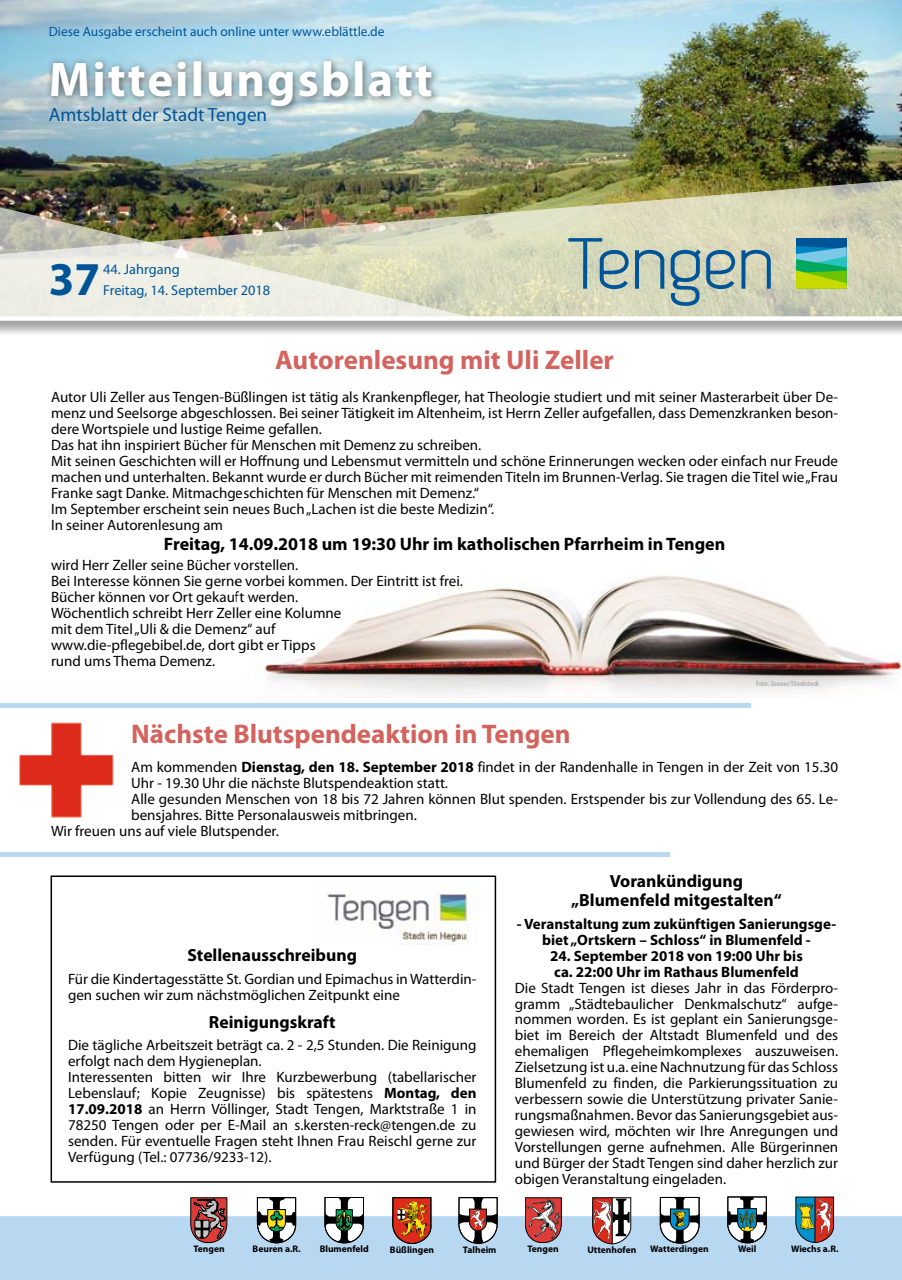
<style>
.page{position:relative;width:902px;height:1280px;background:#fff}
.page>*{position:absolute;margin:0;border:0;box-sizing:border-box;transform-origin:0 0}
.t1{font:700 48.9px "Myriad Pro";letter-spacing:.04em;color:#fff}
.t2{font:700 47.25px "Myriad Pro";color:#005598}
.t3{font:700 27px "Myriad Pro";color:#d4635e}
.t4{font:19.2px "Myriad Pro";color:#005598}
.t5{font:700 18px "Myriad Pro";color:#000}
.t6{font:700 17.55px/19.2px "Myriad Pro";color:#000;text-align:center}
.t7{font:15px/16px "Myriad Pro";color:#000}
.t8{font:700 15px/15.9px "Myriad Pro";color:#000;text-align:center}
.t9{font:14.4px/21px "Myriad Pro";color:#005598}
.t10{font:13.5px "Myriad Pro";color:#005598}
.t11{font:700 9.45px "Myriad Pro";color:#000}
.t12{font:700 condensed 7.5px "Myriad Pro";color:#b3b4b5}
.s1{font-weight:700}
</style>
<div class="page">
<div style="left:0;top:1213px;width:901px;height:67px;background:#b8d8f1"></div>
<div style="left:0;top:0;width:901px;height:337px;background:#000;opacity:.36"></div>
<img style="left:0;top:0;width:901px;height:321px">
<img style="left:0;top:180px;width:901px;height:137px">
<img style="left:0;top:207px;width:471px;height:110px">
<div style="left:796px;top:238px;width:50px;height:51px;background:#005598"></div>
<svg style="left:796px;top:246px;width:50px;height:43px;background:#63bc66"></svg>
<svg style="left:568px;top:238px;width:96px;height:51px;background:#a4bab2"></svg>
<svg style="left:670px;top:250px;width:30px;height:56px;background:#82a4ac"></svg>
<svg style="left:706px;top:250px;width:64px;height:39px;background:#93adae"></svg>
<div style="left:45px;top:55px;width:396px;height:61px;background:#000;opacity:.56"></div>
<svg style="left:257px;top:1197px;width:39px;height:46px"></svg>
<svg style="left:324px;top:1197px;width:40px;height:46px"></svg>
<svg style="left:392px;top:1197px;width:39px;height:47px;background:#af532b"></svg>
<svg style="left:458px;top:1197px;width:39px;height:47px"></svg>
<svg style="left:592px;top:1197px;width:39px;height:47px"></svg>
<hr style="left:612px;top:1198px;width:1px;height:46px;background:#000">
<svg style="left:659px;top:1197px;width:40px;height:46px"></svg>
<svg style="left:727px;top:1196px;width:39px;height:47px"></svg>
<svg style="left:795px;top:1196px;width:39px;height:47px;background:#84796f"></svg>
<hr style="left:814px;top:1197px;width:1px;height:45px;background:#000">
<svg style="left:190px;top:1197px;width:37px;height:46px;background:#885051"></svg>
<svg style="left:525px;top:1197px;width:36px;height:46px;background:#af5757"></svg>
<img style="left:263px;top:575px;width:638px;height:120px">
<img style="left:19px;top:722px;width:95px;height:96px">
<img style="left:327px;top:893px;width:150px;height:51px">
<div style="left:51px;top:875px;width:445px;height:308px;border:2px solid #000"></div>
<hr style="left:0;top:704px;width:750px;height:4px;background:#b8d8f1">
<hr style="left:0;top:853px;width:669px;height:4px;background:#b8d8f1">
<p class="t10" style="left:49px;top:24px;width:337px">Diese Ausgabe erscheint auch online unter www.eblättle.de</p>
<h1 class="t1" style="left:49px;top:48px;width:385px">Mitteilungsblatt</h1>
<p class="t4" style="left:49px;top:103px;width:220px">Amtsblatt der Stadt Tengen</p>
<h2 class="t2" style="left:49px;top:248px;width:53px">37</h2>
<p class="t9" style="left:103px;top:258px;width:169px">44. Jahrgang<br>Freitag, 14. September 2018</p>
<h3 class="t3" style="left:275px;top:342px;width:340px">Autorenlesung mit Uli Zeller</h3>
<p class="t7" style="left:51px;top:389px;width:788px">Autor Uli Zeller aus Tengen-Büßlingen ist tätig als Krankenpfleger, hat Theologie studiert und mit seiner Masterarbeit über De&shy;menz und Seelsorge abgeschlossen. Bei seiner Tätigkeit im Altenheim, ist Herrn Zeller aufgefallen, dass Demenzkranken beson&shy;dere Wortspiele und lustige Reime gefallen.<br>Das hat ihn inspiriert Bücher für Menschen mit Demenz zu schreiben.<br>Mit seinen Geschichten will er Hoffnung und Lebensmut vermitteln und schöne Erinnerungen wecken oder einfach nur Freude machen und unterhalten. Bekannt wurde er durch Bücher mit reimenden Titeln im Brunnen-Verlag. Sie tragen die Titel wie „Frau Franke sagt Danke. Mitmachgeschichten für Menschen mit Demenz.“<br>Im September erscheint sein neues Buch „Lachen ist die beste Medizin“.<br>In seiner Autorenlesung am</p>
<p class="t5" style="left:164px;top:532px;width:563px">Freitag, 14.09.2018 um 19:30 Uhr im katholischen Pfarrheim in Tengen</p>
<p class="t7" style="left:51px;top:557px;width:413px">wird Herr Zeller seine Bücher vorstellen.<br>Bei Interesse können Sie gerne vorbei kommen. Der Eintritt ist frei.<br>Bücher können vor Ort gekauft werden.<br>Wöchentlich schreibt Herr Zeller eine Kolumne<br>mit dem Titel „Uli &amp; die Demenz“ auf<br>www.die-pflegebibel.de, dort gibt er Tipps<br>rund ums Thema Demenz.</p>
<p class="t12" style="left:756px;top:679px;width:64px">Foto: Zoonar/Thinkstock</p>
<h3 class="t3" style="left:131px;top:716px;width:441px">Nächste Blutspendeaktion in Tengen</h3>
<p class="t7" style="left:131px;top:759px;width:708px">Am kommenden <span class="s1">Dienstag, den 18. September 2018</span> findet in der Randenhalle in Tengen in der Zeit von 15.30</p>
<p class="t7" style="left:131px;top:775px;width:318px">Uhr - 19.30 Uhr die nächste Blutspendeaktion statt.</p>
<p class="t7" style="left:131px;top:790px;width:708px">Alle gesunden Menschen von 18 bis 72 Jahren können Blut spenden. Erstspender bis zur Vollendung des 65. Le-</p>
<p class="t7" style="left:131px;top:806px;width:287px">bensjahres. Bitte Personalausweis mitbringen.</p>
<p class="t7" style="left:51px;top:822px;width:229px">Wir freuen uns auf viele Blutspender.</p>
<p class="t6" style="left:187px;top:945px;width:171px">Stellenausschreibung</p>
<p class="t7" style="left:68px;top:971px;width:410px">Für die Kindertagesstätte St. Gordian und Epimachus in Watterdin&shy;gen suchen wir zum nächstmöglichen Zeitpunkt eine</p>
<p class="t6" style="left:209px;top:1011px;width:128px">Reinigungskraft</p>
<p class="t7" style="left:68px;top:1036px;width:410px">Die tägliche Arbeitszeit beträgt ca. 2 - 2,5 Stunden. Die Reinigung erfolgt nach dem Hygieneplan.<br>Interessenten bitten wir Ihre Kurzbewerbung (tabellarischer Lebenslauf; Kopie Zeugnisse) bis spätestens <span class="s1">Montag, den 17.09.2018</span> an Herrn Völlinger, Stadt Tengen, Marktstraße 1 in 78250 Tengen oder per E-Mail an s.kersten-reck@tengen.de zu senden. Für eventuelle Fragen steht Ihnen Frau Reischl gerne zur Verfügung (Tel.: 07736/9233-12).</p>
<p class="t6" style="left:571px;top:871px;width:212px">Vorankündigung „Blumenfeld mitgestalten“</p>
<p class="t8" style="left:516px;top:915px;width:321px">- Veranstaltung zum zukünftigen Sanierungsge&shy;biet „Ortskern – Schloss“ in Blumenfeld -</p>
<p class="t8" style="left:550px;top:947px;width:254px;text-align:left">24. September 2018 von 19:00 Uhr bis ca. 22:00 Uhr im Rathaus Blumenfeld</p>
<p class="t7" style="left:514px;top:979px;width:325px;text-align:justify">Die Stadt Tengen ist dieses Jahr in das Förderpro&shy;gramm „Städtebaulicher Denkmalschutz“ aufge&shy;nommen worden. Es ist geplant ein Sanierungsge&shy;biet im Bereich der Altstadt Blumenfeld und des ehemaligen Pflegeheimkomplexes auszuweisen.<br>Zielsetzung ist u.a. eine Nachnutzung für das Schloss Blumenfeld zu finden, die Parkierungssituation zu verbessern sowie die Unterstützung privater Sanie&shy;rungsmaßnahmen. Bevor das Sanierungsgebiet aus&shy;gewiesen wird, möchten wir Ihre Anregungen und Vorstellungen gerne aufnehmen. Alle Bürgerinnen und Bürger der Stadt Tengen sind daher herzlich zur obigen Veranstaltung eingeladen.</p>
<p class="t11" style="left:193px;top:1243px;width:33px">Tengen</p>
<p class="t11" style="left:252px;top:1243px;width:50px">Beuren a.R.</p>
<p class="t11" style="left:320px;top:1243px;width:51px">Blumenfeld</p>
<p class="t11" style="left:390px;top:1243px;width:45px">Büßlingen</p>
<p class="t11" style="left:463px;top:1243px;width:35px">Talheim</p>
<p class="t11" style="left:527px;top:1243px;width:33px">Tengen</p>
<p class="t11" style="left:587px;top:1244px;width:50px">Uttenhofen</p>
<p class="t11" style="left:650px;top:1243px;width:60px">Watterdingen</p>
<p class="t11" style="left:738px;top:1243px;width:20px">Weil</p>
<p class="t11" style="left:791px;top:1242px;width:49px">Wiechs a.R.</p>
</div>
